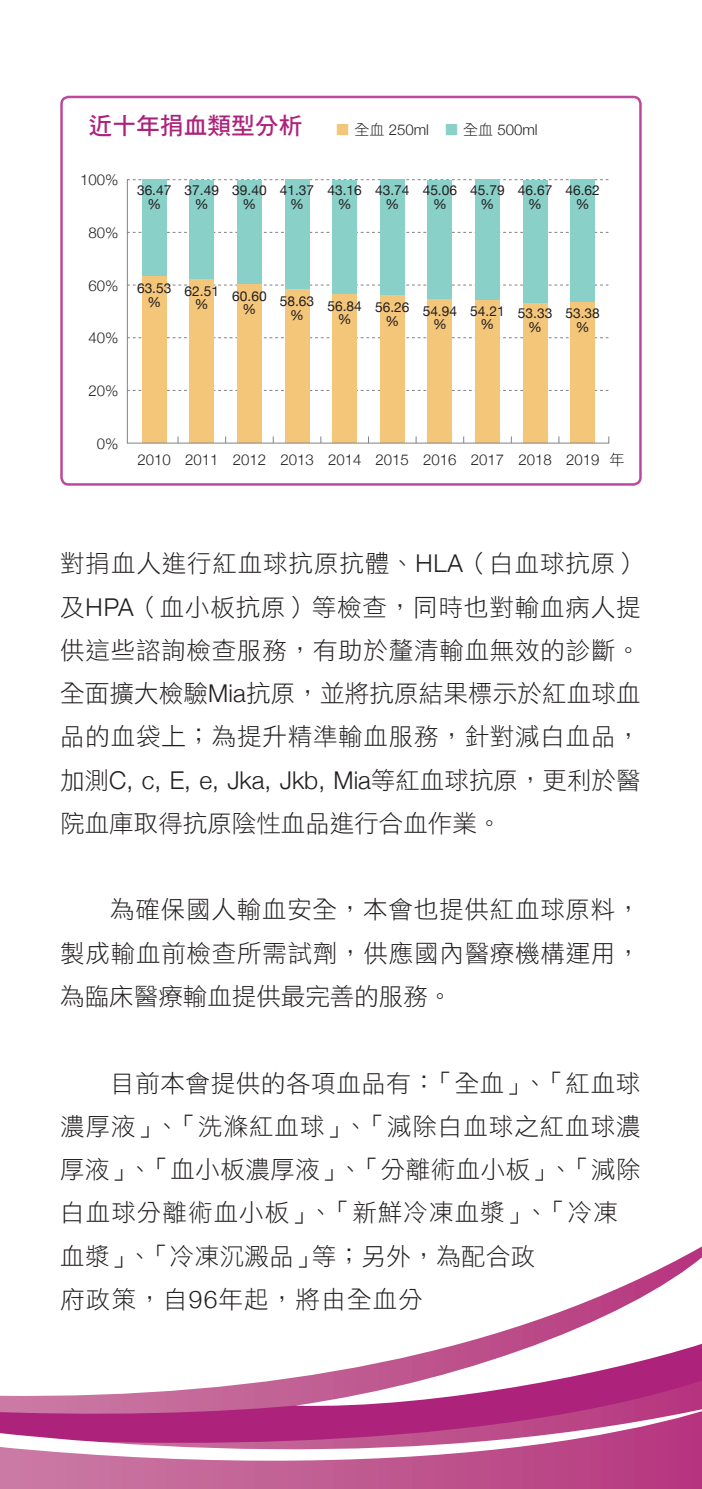
<style>
.page{position:relative;width:702px;height:1489px;background:#fff}
.page>*{position:absolute;margin:0;border:0;box-sizing:border-box;transform-origin:0 0}
.t1{font:24.5px/43.2px "DF Hei Std W3";letter-spacing:.03em;color:#231f20;text-align:justify}
.t2{font:300 24.5px "Helvetica Neue";color:#231f20}
.t3{font:24.5px "DF Hei Std W3";color:#231f20}
.t4{font:23.75px "DF Hei Std W7";color:#ad227a}
.t5{font:300 15px "Helvetica Neue";color:#231f20}
.t6{font:15px "DF Hei Std W3";color:#231f20}
.t7{font:13.75px/13.8px "Helvetica Neue";color:#231f20;text-align:center}
.s1{font-family:"DF Hei Std W3";font-weight:400;color:#f4c67a}
.s2{font-family:"DF Hei Std W3";font-weight:400}
.s3{font-family:"DF Hei Std W3";font-weight:400;color:#89d0c8}
.s4{font-family:"Helvetica Neue";font-weight:300}
</style>
<div class="page">
<svg style="left:0;top:1246px;width:702px;height:242px"></svg>
<div style="left:60px;top:96px;width:581px;height:389px;border:2px solid #bc499b;border-radius:7px"></div>
<svg style="left:127px;top:179px;width:482px;height:265px"></svg>
<p class="t4" style="left:89px;top:112px;width:215px">近十年捐血類型分析</p>
<p class="t5" style="left:80px;top:168px;width:40px">100%</p>
<p class="t7" style="left:185px;top:184px;width:36px">37.49 %</p>
<p class="t7" style="left:137px;top:184px;width:36px">36.47 %</p>
<p class="t7" style="left:280px;top:184px;width:36px">41.37 %</p>
<p class="t7" style="left:232px;top:184px;width:36px">39.40 %</p>
<p class="t5" style="left:88px;top:220px;width:32px">80%</p>
<p class="t5" style="left:335px;top:118px;width:204px"><span class="s1">■</span> <span class="s2">全血</span> 250ml<span class="s3">　■</span> <span class="s2">全血</span> 500ml</p>
<p class="t7" style="left:327px;top:184px;width:36px">43.16 %</p>
<p class="t7" style="left:375px;top:184px;width:36px">43.74 %</p>
<p class="t7" style="left:422px;top:184px;width:36px">45.06 %</p>
<p class="t7" style="left:470px;top:184px;width:36px">45.79 %</p>
<p class="t7" style="left:518px;top:184px;width:36px">46.67 %</p>
<p class="t7" style="left:565px;top:184px;width:36px">46.62 %</p>
<p class="t5" style="left:88px;top:273px;width:32px">60%</p>
<p class="t5" style="left:88px;top:326px;width:32px">40%</p>
<p class="t7" style="left:137px;top:282px;width:36px">63.53 %</p>
<p class="t7" style="left:185px;top:284px;width:36px">62.51 %</p>
<p class="t7" style="left:232px;top:289px;width:36px">60.60 %</p>
<p class="t7" style="left:280px;top:295px;width:36px">58.63 %</p>
<p class="t7" style="left:327px;top:300px;width:36px">56.84 %</p>
<p class="t7" style="left:375px;top:301px;width:36px">56.26 %</p>
<p class="t7" style="left:422px;top:305px;width:36px">54.94 %</p>
<p class="t7" style="left:470px;top:305px;width:36px">54.21 %</p>
<p class="t7" style="left:518px;top:307px;width:36px">53.33 %</p>
<p class="t7" style="left:565px;top:307px;width:36px">53.38 %</p>
<p class="t5" style="left:88px;top:379px;width:32px">20%</p>
<p class="t5" style="left:97px;top:431px;width:23px">0%</p>
<p class="t5" style="left:137px;top:447px;width:463px">2010 2011 2012 2013 2014 2015 2016 2017 2018 2019</p>
<p class="t6" style="left:609px;top:451px;width:16px">年</p>
<p class="t1" style="left:60px;top:541px;width:582px">對捐血人進行紅血球抗原抗體、<span class="s4">HLA</span>（白血球抗原）及<span class="s4">HPA</span>（血小板抗原）等檢查，同時也對輸血病人提供這些諮詢檢查服務，有助於釐清輸血無效的診斷。全面擴大檢驗<span class="s4">Mia</span>抗原，並將抗原結果標示於紅血球血品的血袋上；為提升精準輸血服務，針對減白血品，</p>
<p class="t2" style="left:60px;top:760px;width:581px"><span class="s2">加測</span>C, c, E, e, Jka, Jkb, Mia<span class="s2">等紅血球抗原，更利於醫</span></p>
<p class="t3" style="left:60px;top:809px;width:443px">院血庫取得抗原陰性血品進行合血作業。</p>
<p class="t1" style="left:60px;top:887px;width:582px;text-indent:50px">為確保國人輸血安全，本會也提供紅血球原料，製成輸血前檢查所需試劑，供應國內醫療機構運用，為臨床醫療輸血提供最完善的服務。</p>
<p class="t1" style="left:60px;top:1060px;width:582px;text-align:left;text-indent:50px">目前本會提供的各項血品有：「全血」、「紅血球濃厚液」、「洗滌紅血球」、「減除白血球之紅血球濃厚液」、「血小板濃厚液」、「分離術血小板」、「減除白血球分離術血小板」、「新鮮冷凍血漿」、「冷凍血漿」、「冷凍沉澱品」等；另外，為配合政<br>府政策，自<span class="s4">96</span>年起，將由全血分</p>
</div>
